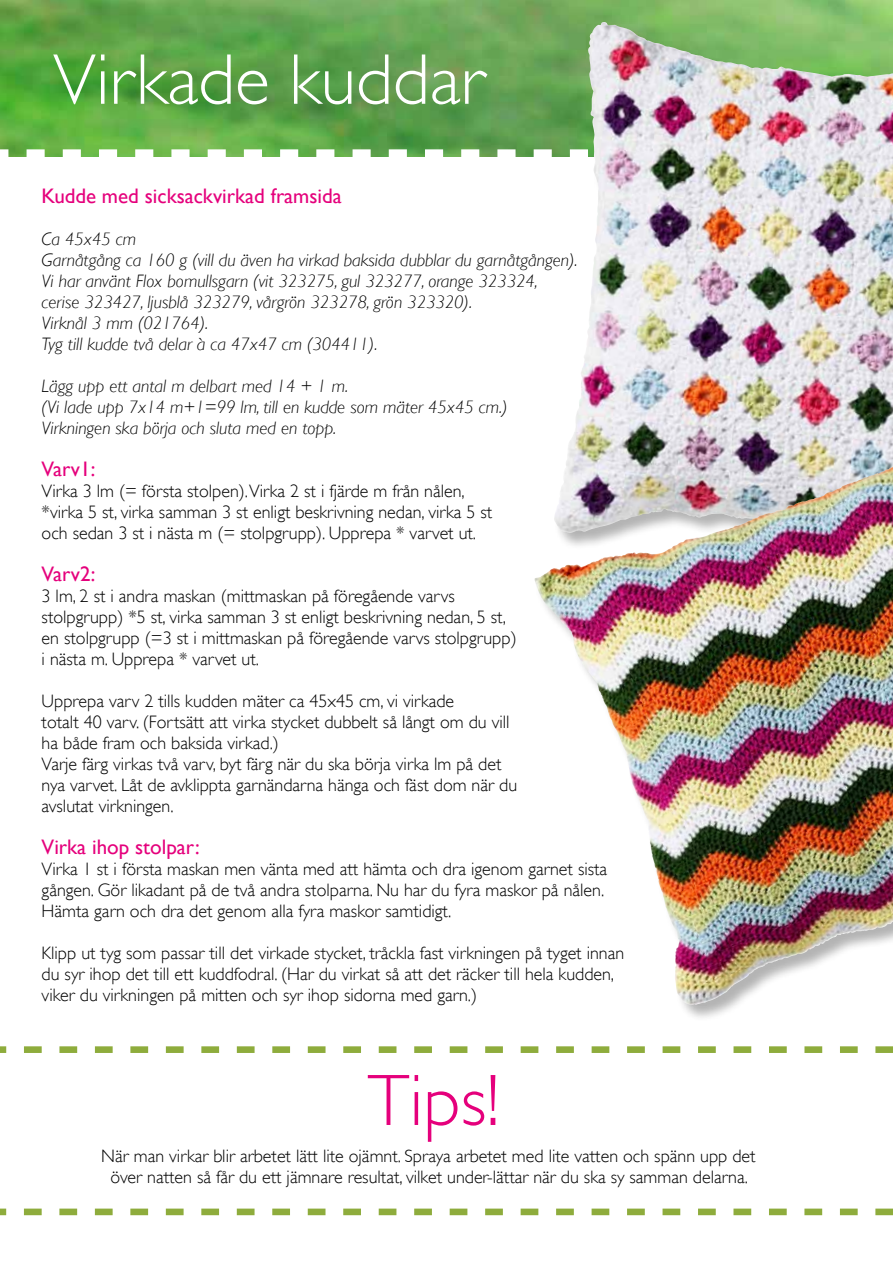
<style>
.page{position:relative;width:893px;height:1263px;background:#fff}
.page>*{position:absolute;margin:0;border:0;box-sizing:border-box;transform-origin:0 0}
.t1{font:300 73.2px "Gill Sans";color:#e5007c}
.t2{font:300 72.3px "Gill Sans";color:#fff}
.t3{font:21px "Gill Sans";color:#e5007c}
.t4{font:300 18px/21px "Gill Sans";color:#000}
.t5{font:italic 300 18px/21px "Gill Sans";color:#000}
</style>
<div class="page">
<svg style="left:0;top:0;width:893px;height:157px;background:#66a851"></svg>
<div style="left:553px;top:21px;width:340px;height:558px;background:#000;opacity:.3"></div>
<img style="left:554px;top:22px;width:49px;height:380px">
<div style="left:533px;top:402px;width:360px;height:619px;background:#000;opacity:.3"></div>
<img style="left:621px;top:467px;width:271px;height:89px">
<svg style="left:0;top:1046px;width:893px;height:170px"></svg>
<h2 class="t2" style="left:53px;top:38px;width:433px">Virkade kuddar</h2>
<p class="t3" style="left:42px;top:183px;width:302px">Kudde med sicksackvirkad framsida</p>
<p class="t5" style="left:42px;top:228px;width:537px">Ca 45x45 cm<br>Garnåtgång ca 160 g (vill du även ha virkad baksida dubblar du garnåtgången).<br>Vi har använt Flox bomullsgarn (vit 323275, gul 323277, orange 323324, cerise 323427, ljusblå 323279, vårgrön 323278, grön 323320).<br>Virknål 3 mm (021764).<br>Tyg till kudde två delar à ca 47x47 cm (304411).</p>
<p class="t5" style="left:42px;top:375px;width:467px">Lägg upp ett antal m delbart med 14 + 1 m.<br>(Vi lade upp 7x14 m+1=99 lm, till en kudde som mäter 45x45 cm.)<br>Virkningen ska börja och sluta med en topp.</p>
<p class="t3" style="left:42px;top:456px;width:55px">Varv1:</p>
<p class="t4" style="left:42px;top:480px;width:452px">Virka 3 lm (= första stolpen).Virka 2 st i fjärde m från nålen, *virka 5 st, virka samman 3 st enligt beskrivning nedan, virka 5 st och sedan 3 st i nästa m (= stolpgrupp). Upprepa * varvet ut.</p>
<p class="t3" style="left:42px;top:561px;width:55px">Varv2:</p>
<p class="t4" style="left:42px;top:585px;width:476px">3 lm, 2 st i andra maskan (mittmaskan på föregående varvs stolpgrupp) *5 st, virka samman 3 st enligt beskrivning nedan, 5 st, en stolpgrupp (=3 st i mittmaskan på föregående varvs stolpgrupp) i nästa m. Upprepa * varvet ut.</p>
<p class="t4" style="left:42px;top:690px;width:477px">Upprepa varv 2 tills kudden mäter ca 45x45 cm, vi virkade<br>totalt 40 varv. (Fortsätt att virka stycket dubbelt så långt om du vill ha både fram och baksida virkad.)<br>Varje färg virkas två varv, byt färg när du ska börja virka lm på det nya varvet. Låt de avklippta garnändarna hänga och fäst dom när du avslutat virkningen.</p>
<p class="t3" style="left:42px;top:834px;width:159px">Virka ihop stolpar:</p>
<p class="t4" style="left:42px;top:858px;width:567px">Virka 1 st i första maskan men vänta med att hämta och dra igenom garnet sista gången. Gör likadant på de två andra stolparna. Nu har du fyra maskor på nålen.<br>Hämta garn och dra det genom alla fyra maskor samtidigt.</p>
<p class="t4" style="left:42px;top:942px;width:584px">Klipp ut tyg som passar till det virkade stycket, tråckla fast virkningen på tyget innan du syr ihop det till ett kuddfodral. (Har du virkat så att det räcker till hela kudden, viker du virkningen på mitten och syr ihop sidorna med garn.)</p>
<h1 class="t1" style="left:367px;top:1059px;width:133px">Tips!</h1>
<p class="t4" style="left:101px;top:1146px;width:656px;text-align:center">När man virkar blir arbetet lätt lite ojämnt. Spraya arbetet med lite vatten och spänn upp det över natten så får du ett jämnare resultat, vilket under-lättar när du ska sy samman delarna.</p>
</div>
